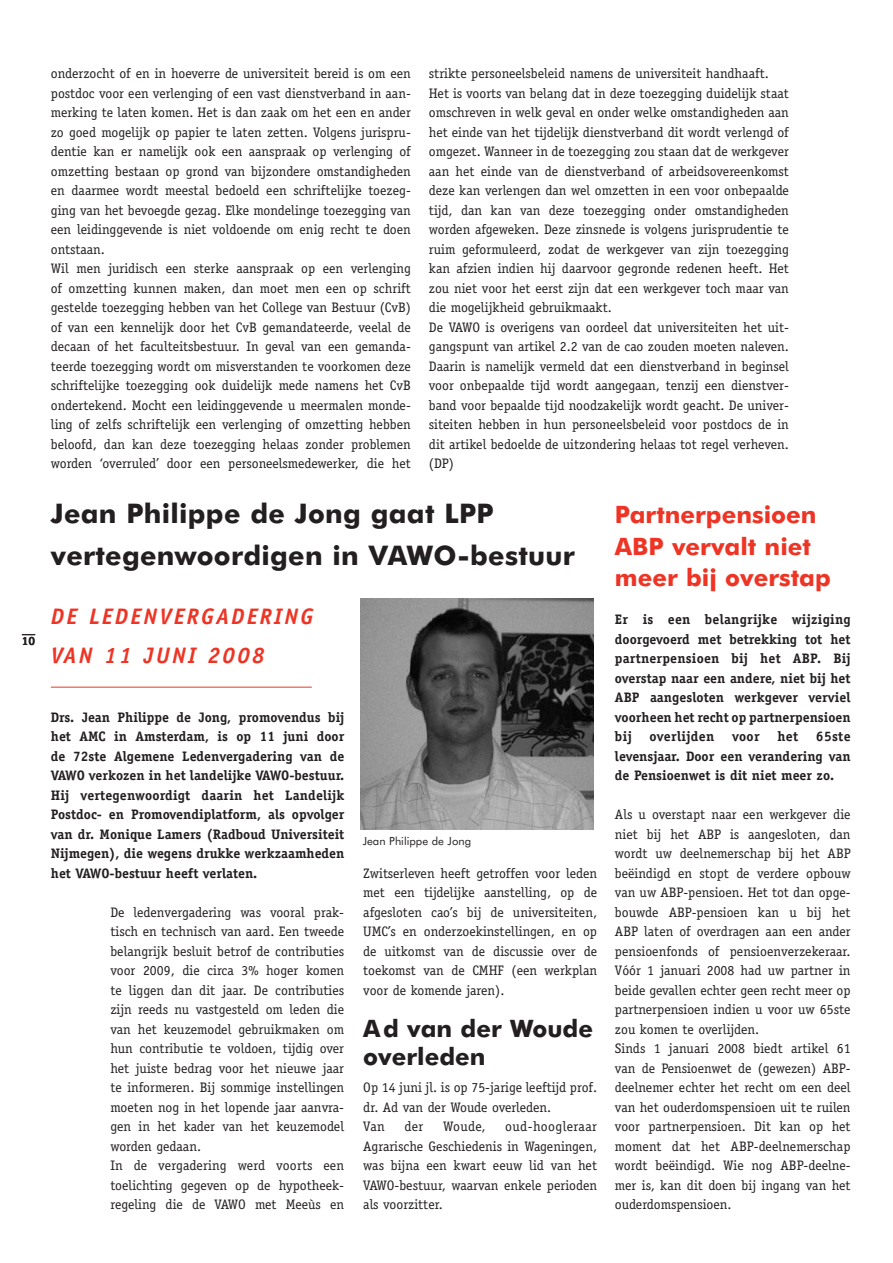
<style>
.page{position:relative;width:893px;height:1263px;background:#fff}
.page>*{position:absolute;margin:0;border:0;box-sizing:border-box;transform-origin:0 0}
.t1{font:700 27px/42px "Futura BT";letter-spacing:.01em;color:#231f20}
.t2{font:700 24px/31.5px "Futura BT";color:#ee3424}
.t3{font:700 24px/28.5px "Futura BT";color:#231f20}
.t4{font:italic 700 22.5px/39px "Officina Sans";letter-spacing:.1em;color:#ee3424}
.t5{font:13.8px/19.5px "Officina Serif";color:#231f20}
.t6{font:700 13.8px/19.5px "Officina Serif";color:#231f20;text-align:justify}
.t7{font:700 13.8px "Officina Serif";letter-spacing:.025em;color:#231f20}
.t8{font:700 12px "Officina Serif";color:#231f20}
.t9{font:11.25px "Futura BT";color:#231f20}
</style>
<div class="page">
<hr style="left:51px;top:687px;width:261px;height:1px;background:#ee3424">
<svg style="left:22px;top:634px;width:13px;height:1px"></svg>
<img style="left:360px;top:599px;width:233px;height:231px">
<p class="t8" style="left:22px;top:636px;width:15px">10</p>
<p class="t5" style="left:51px;top:65px;width:361px">onderzocht of en in hoeverre de universiteit bereid is om een postdoc voor een verlenging of een vast dienstverband in aan&shy;merking te laten komen. Het is dan zaak om het een en ander zo goed mogelijk op papier te laten zetten. Volgens jurispru&shy;dentie kan er namelijk ook een aanspraak op verlenging of omzetting bestaan op grond van bijzondere omstandigheden en daarmee wordt meestal bedoeld een schriftelijke toezeg&shy;ging van het bevoegde gezag. Elke mondelinge toezegging van een leidinggevende is niet voldoende om enig recht te doen ontstaan.<br>Wil men juridisch een sterke aanspraak op een verlenging of omzetting kunnen maken, dan moet men een op schrift gestelde toezegging hebben van het College van Bestuur (CvB) of van een kennelijk door het CvB gemandateerde, veelal de decaan of het faculteitsbestuur. In geval van een gemanda&shy;teerde toezegging wordt om misverstanden te voorkomen deze schriftelijke toezegging ook duidelijk mede namens het CvB ondertekend. Mocht een leidinggevende u meermalen monde&shy;ling of zelfs schriftelijk een verlenging of omzetting hebben beloofd, dan kan deze toezegging helaas zonder problemen worden ‘overruled’ door een personeelsmedewerker, die het</p>
<p class="t5" style="left:429px;top:65px;width:361px">strikte personeelsbeleid namens de universiteit handhaaft.<br>Het is voorts van belang dat in deze toezegging duidelijk staat omschreven in welk geval en onder welke omstandigheden aan het einde van het tijdelijk dienstverband dit wordt verlengd of omgezet. Wanneer in de toezegging zou staan dat de werkgever aan het einde van de dienstverband of arbeidsovereenkomst deze kan verlengen dan wel omzetten in een voor onbepaalde tijd, dan kan van deze toezegging onder omstandigheden worden afgeweken. Deze zinsnede is volgens jurisprudentie te ruim geformuleerd, zodat de werkgever van zijn toezegging kan afzien indien hij daarvoor gegronde redenen heeft. Het zou niet voor het eerst zijn dat een werkgever toch maar van die mogelijkheid gebruikmaakt.<br>De VAWO is overigens van oordeel dat universiteiten het uit&shy;gangspunt van artikel 2.2 van de cao zouden moeten naleven.<br>Daarin is namelijk vermeld dat een dienstverband in beginsel voor onbepaalde tijd wordt aangegaan, tenzij een dienstver&shy;band voor bepaalde tijd noodzakelijk wordt geacht. De univer&shy;siteiten hebben in hun personeelsbeleid voor postdocs de in dit artikel bedoelde de uitzondering helaas tot regel verheven. (DP)</p>
<h2 class="t2" style="left:615px;top:500px;width:217px">Partnerpensioen<br>ABP vervalt niet meer bij overstap</h2>
<p class="t6" style="left:615px;top:611px;width:237px">Er is een belangrijke wijziging doorgevoerd met betrekking tot het partnerpensioen bij het ABP. Bij overstap naar een andere, niet bij het ABP aangesloten werkgever verviel voorheen het recht op partnerpensioen bij</p>
<h1 class="t1" style="left:51px;top:494px;width:525px">Jean Philippe de Jong gaat LPP vertegenwoordigen in VAWO-bestuur</h1>
<h3 class="t4" style="left:51px;top:599px;width:264px">DE LEDENVERGADERING<br>VAN 11 JUNI 2008</h3>
<p class="t6" style="left:51px;top:708px;width:295px">Drs. Jean Philippe de Jong, promovendus bij het AMC in Amsterdam, is op 11 juni door de 72ste Algemene Ledenvergadering van de VAWO verkozen in het landelijke VAWO-bestuur.<br>Hij vertegenwoordigt daarin het Landelijk Postdoc- en Promovendiplatform, als opvolger van dr. Monique Lamers (Radboud Universiteit Nijmegen), die wegens drukke werkzaamheden het VAWO-bestuur heeft verlaten.</p>
<p class="t7" style="left:649px;top:731px;width:66px">overlijden</p>
<p class="t6" style="left:732px;top:728px;width:29px">voor</p>
<p class="t6" style="left:777px;top:728px;width:22px">het</p>
<p class="t6" style="left:615px;top:728px;width:237px;text-indent:201px">65ste levensjaar. Door een verandering van de Pensioenwet is dit niet meer zo.</p>
<p class="t5" style="left:615px;top:806px;width:237px">Als u overstapt naar een werkgever die niet bij het ABP is aangesloten, dan wordt uw deelnemerschap bij het ABP beëindigd en stopt de verdere opbouw van uw ABP-pensioen. Het tot dan opge&shy;bouwde ABP-pensioen kan u bij het ABP laten of overdragen aan een ander pensioenfonds of pensioenverzekeraar.<br>Vóór 1 januari 2008 had uw partner in beide gevallen echter geen recht meer op partnerpensioen indien u voor uw 65ste zou komen te overlijden.<br>Sinds 1 januari 2008 biedt artikel 61 van de Pensioenwet de (gewezen) ABP&shy;deelnemer echter het recht om een deel van het ouderdomspensioen uit te ruilen voor partnerpensioen. Dit kan op het moment dat het ABP-deelnemerschap wordt beëindigd. Wie nog ABP-deelne&shy;mer is, kan dit doen bij ingang van het ouderdomspensioen.</p>
<p class="t9" style="left:363px;top:836px;width:110px">Jean Philippe de Jong</p>
<p class="t5" style="left:363px;top:864px;width:235px;text-align:justify">Zwitserleven heeft getroffen voor leden met een tijdelijke aanstelling, op de afgesloten cao’s bij de universiteiten, UMC’s en onderzoekinstellingen, en op de uitkomst van de discussie over de toekomst van de CMHF (een werkplan voor de komende jaren).</p>
<h2 class="t3" style="left:363px;top:1015px;width:231px">Ad van der Woude overleden</h2>
<p class="t5" style="left:363px;top:1079px;width:235px">Op 14 juni jl. is op 75-jarige leeftijd prof. dr. Ad van der Woude overleden.<br>Van</p>
<p class="t5" style="left:110px;top:903px;width:235px">De ledenvergadering was vooral prak&shy;tisch en technisch van aard. Een tweede belangrijk besluit betrof de contributies voor 2009, die circa 3% hoger komen te liggen dan dit jaar. De contributies zijn reeds nu vastgesteld om leden die van het keuzemodel gebruikmaken om hun contributie te voldoen, tijdig over het juiste bedrag voor het nieuwe jaar te informeren. Bij sommige instellingen moeten nog in het lopende jaar aanvra&shy;gen in het kader van het keuzemodel worden gedaan.<br>In de vergadering werd voorts een toelichting gegeven op de hypotheek&shy;regeling die de VAWO met Meeùs en</p>
<p class="t5" style="left:363px;top:1118px;width:235px;text-align:justify;text-indent:142px">oud-hoogleraar Agrarische Geschiedenis in Wageningen, was bijna een kwart eeuw lid van het VAWO-bestuur, waarvan enkele perioden als voorzitter.</p>
<p class="t5" style="left:404px;top:1118px;width:20px">der</p>
<p class="t5" style="left:443px;top:1118px;width:44px">Woude,</p>
</div>
